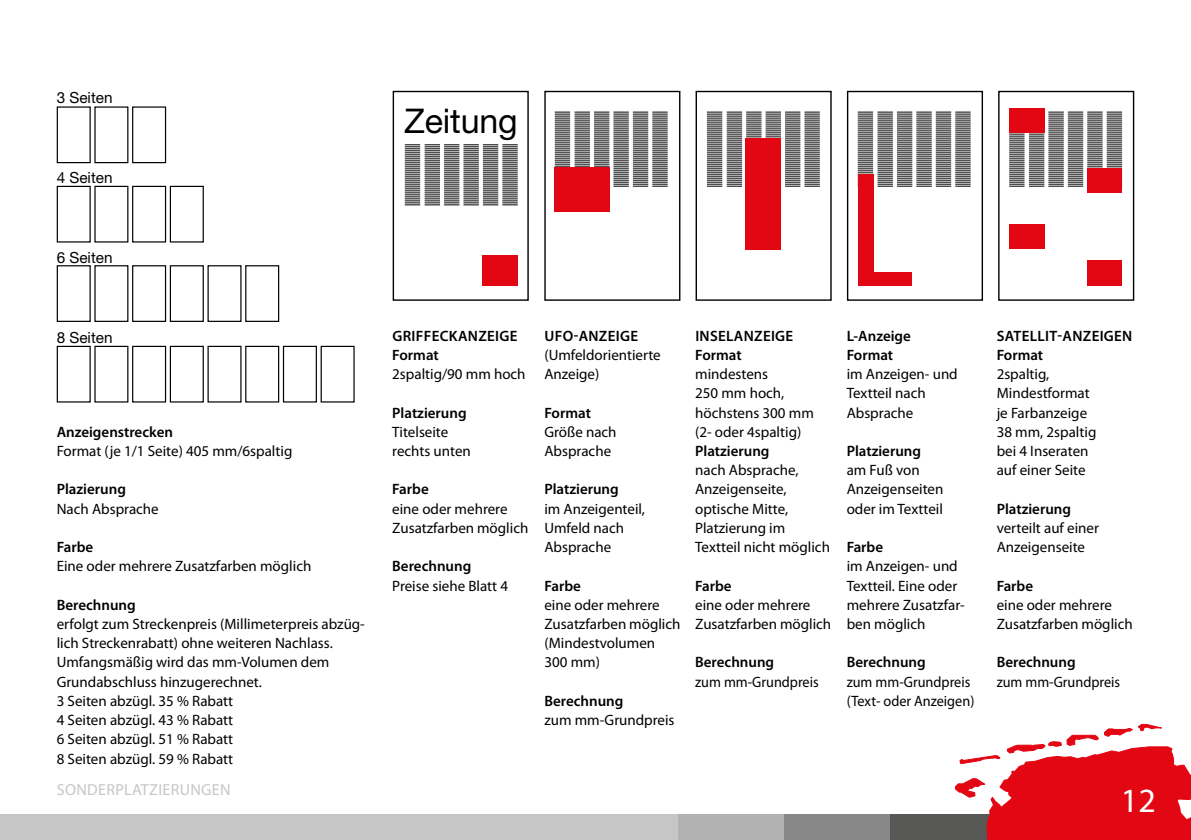
<style>
.page{position:relative;width:1191px;height:840px;background:#fff}
.page>*{position:absolute;margin:0;border:0;box-sizing:border-box;transform-origin:0 0}
.t1{font:34px "Helvetica Neue";letter-spacing:-.005em;color:#000}
.t2{font:34px "Myriad Pro";color:#fff}
.Seiteninhalt{font:16px "Myriad Pro";letter-spacing:.02em;color:#c6c6c6}
.t3{font:15.4px "Helvetica Neue";color:#000}
.GS{font:15px/19.2px "Myriad Pro";color:#000}
.GS-2{font:15px/19.2px "Myriad Pro";color:#000;scale:.95 1}
.GS-3{font:600 15px "Myriad Pro";color:#000}
.GS-4{font:600 15px "Myriad Pro";letter-spacing:.02em;color:#000}
.s1{font-weight:600}
</style>
<div class="page">
<div style="left:0;top:814px;width:678px;height:25px;background:#c6c6c6"></div>
<div style="left:890px;top:814px;width:106px;height:25px;background:#575756"></div>
<div style="left:784px;top:814px;width:106px;height:25px;background:#878787"></div>
<div style="left:678px;top:814px;width:106px;height:25px;background:#b3b2b2"></div>
<svg style="left:955px;top:723px;width:236px;height:116px"></svg>
<div style="left:57px;top:106px;width:34px;height:57px;border:1px solid #000"></div>
<div style="left:132px;top:106px;width:34px;height:57px;border:1px solid #000"></div>
<div style="left:57px;top:186px;width:34px;height:56px;border:1px solid #000"></div>
<div style="left:132px;top:186px;width:34px;height:56px;border:1px solid #000"></div>
<div style="left:170px;top:186px;width:34px;height:56px;border:1px solid #000"></div>
<div style="left:57px;top:265px;width:34px;height:57px;border:1px solid #000"></div>
<div style="left:94px;top:265px;width:34px;height:57px;border:1px solid #000"></div>
<div style="left:132px;top:265px;width:34px;height:57px;border:1px solid #000"></div>
<div style="left:170px;top:265px;width:34px;height:57px;border:1px solid #000"></div>
<div style="left:57px;top:345px;width:34px;height:57px;border:1px solid #000"></div>
<div style="left:132px;top:345px;width:34px;height:57px;border:1px solid #000"></div>
<div style="left:170px;top:345px;width:34px;height:57px;border:1px solid #000"></div>
<div style="left:245px;top:345px;width:34px;height:57px;border:1px solid #000"></div>
<div style="left:283px;top:345px;width:34px;height:57px;border:1px solid #000"></div>
<div style="left:320px;top:345px;width:35px;height:57px;border:1px solid #000"></div>
<div style="left:207px;top:265px;width:34px;height:57px;border:1px solid #000"></div>
<div style="left:245px;top:265px;width:34px;height:57px;border:1px solid #000"></div>
<div style="left:998px;top:91px;width:136px;height:209px;background:#fff;border:1px solid #000"></div>
<svg style="left:1009px;top:111px;width:113px;height:75px"></svg>
<div style="left:393px;top:91px;width:136px;height:209px;background:#fff;border:1px solid #000"></div>
<svg style="left:405px;top:144px;width:113px;height:61px"></svg>
<div style="left:482px;top:255px;width:36px;height:31px;background:#e30613"></div>
<div style="left:544px;top:91px;width:136px;height:209px;background:#fff;border:1px solid #000"></div>
<svg style="left:555px;top:111px;width:112px;height:75px"></svg>
<div style="left:554px;top:167px;width:56px;height:45px;background:#e30613"></div>
<div style="left:695px;top:91px;width:136px;height:209px;background:#fff;border:1px solid #000"></div>
<svg style="left:707px;top:111px;width:113px;height:75px"></svg>
<div style="left:746px;top:139px;width:35px;height:110px;background:#e30613"></div>
<div style="left:1009px;top:108px;width:35px;height:25px;background:#e30613"></div>
<div style="left:1009px;top:224px;width:35px;height:24px;background:#e30613"></div>
<div style="left:1087px;top:260px;width:35px;height:26px;background:#e30613"></div>
<div style="left:1087px;top:168px;width:35px;height:24px;background:#e30613"></div>
<div style="left:847px;top:91px;width:136px;height:209px;background:#fff;border:1px solid #000"></div>
<svg style="left:857px;top:111px;width:113px;height:75px"></svg>
<div style="left:857px;top:174px;width:16px;height:111px;background:#e30613"></div>
<div style="left:859px;top:272px;width:53px;height:13px;background:#e30613"></div>
<p class="t3" style="left:57px;top:88px;width:57px">3 Seiten</p>
<p class="t3" style="left:57px;top:168px;width:57px">4 Seiten</p>
<p class="t3" style="left:57px;top:248px;width:57px">6 Seiten</p>
<p class="t3" style="left:57px;top:328px;width:57px">8 Seiten</p>
<p class="GS-3" style="left:57px;top:422px;width:118px">Anzeigenstrecken</p>
<p class="GS" style="left:57px;top:441px;width:237px">Format (je 1/1 Seite) 405 mm/6spaltig</p>
<p class="GS-3" style="left:57px;top:479px;width:71px">Plazierung</p>
<p class="GS" style="left:57px;top:498px;width:104px">Nach Absprache</p>
<p class="GS-3" style="left:57px;top:537px;width:38px">Farbe</p>
<p class="GS" style="left:57px;top:556px;width:256px">Eine oder mehrere Zusatzfarben möglich</p>
<p class="GS-3" style="left:57px;top:595px;width:81px">Berechnung</p>
<p class="GS" style="left:57px;top:613px;width:310px">erfolgt zum Streckenpreis (Millimeterpreis abzüg&shy;lich Streckenrabatt) ohne weiteren Nachlass.<br>Umfangsmäßig wird das mm-Volumen dem Grundabschluss hinzugerechnet.</p>
<p class="GS" style="left:57px;top:690px;width:178px;text-align:justify">3 Seiten abzügl. 35 % Rabatt 4 Seiten abzügl. 43 % Rabatt 6 Seiten abzügl. 51 % Rabatt 8 Seiten abzügl. 59 % Rabatt</p>
<p class="Seiteninhalt" style="left:57px;top:779px;width:175px">SONDERPLATZIERUNGEN</p>
<p class="t1" style="left:404px;top:101px;width:115px">Zeitung</p>
<p class="GS-4" style="left:392px;top:326px;width:126px">GRIFFECKANZEIGE</p>
<p class="GS" style="left:392px;top:345px;width:135px"><span class="s1">Format<br></span>2spaltig/90 mm hoch</p>
<p class="GS" style="left:392px;top:402px;width:80px"><span class="s1">Platzierung<br></span>Titelseite rechts unten</p>
<p class="GS" style="left:392px;top:479px;width:138px"><span class="s1">Farbe<br></span>eine oder mehrere<br>Zusatzfarben möglich</p>
<p class="GS" style="left:392px;top:556px;width:117px"><span class="s1">Berechnung<br></span>Preise siehe Blatt 4</p>
<p class="GS-4" style="left:544px;top:326px;width:95px">UFO-ANZEIGE</p>
<p class="GS" style="left:544px;top:345px;width:118px">(Umfeldorientierte<br>Anzeige)</p>
<p class="GS" style="left:544px;top:402px;width:74px"><span class="s1">Format<br></span>Größe nach<br>Absprache</p>
<p class="GS" style="left:544px;top:479px;width:102px"><span class="s1">Platzierung<br></span>im Anzeigenteil,<br>Umfeld nach<br>Absprache</p>
<p class="GS" style="left:544px;top:575px;width:138px"><span class="s1">Farbe<br></span>eine oder mehrere<br>Zusatzfarben möglich (Mindestvolumen<br>300 mm)</p>
<p class="GS" style="left:544px;top:690px;width:132px"><span class="s1">Berechnung<br></span>zum mm-Grundpreis</p>
<p class="GS-4" style="left:695px;top:326px;width:99px">INSELANZEIGE</p>
<p class="GS" style="left:695px;top:345px;width:120px"><span class="s1">Format </span>mindestens<br>250 mm hoch, höchstens 300 mm (2- oder 4spaltig)</p>
<p class="GS" style="left:695px;top:441px;width:136px"><span class="s1">Platzierung<br></span>nach Absprache,<br>Anzeigenseite, optische Mitte,<br>Platzierung im<br>Textteil nicht möglich</p>
<p class="GS-3" style="left:695px;top:575px;width:38px">Farbe</p>
<p class="GS" style="left:695px;top:594px;width:138px">eine oder mehrere<br>Zusatzfarben möglich</p>
<p class="GS-3" style="left:695px;top:652px;width:81px">Berechnung</p>
<p class="GS-2" style="left:695px;top:671px;width:131px">zum mm-Grundpreis</p>
<p class="GS-3" style="left:846px;top:326px;width:66px">L-Anzeige</p>
<p class="GS" style="left:846px;top:345px;width:113px"><span class="s1">Format<br></span>im Anzeigen- und<br>Textteil nach<br>Absprache</p>
<p class="GS" style="left:846px;top:441px;width:98px"><span class="s1">Platzierung </span>am Fuß von<br>Anzeigenseiten oder im Textteil</p>
<p class="GS" style="left:846px;top:537px;width:120px"><span class="s1">Farbe<br></span>im Anzeigen- und<br>Textteil. Eine oder mehrere Zusatzfar&shy;ben möglich</p>
<p class="GS-2" style="left:846px;top:652px;width:136px"><span class="s1">Berechnung<br></span>zum mm-Grundpreis (Text- oder Anzeigen)</p>
<p class="GS-4" style="left:996px;top:326px;width:137px">SATELLIT-ANZEIGEN</p>
<p class="GS" style="left:996px;top:345px;width:101px"><span class="s1">Format<br></span>2spaltig,<br>Mindestformat je Farbanzeige<br>38 mm, 2spaltig bei 4 Inseraten auf einer Seite</p>
<p class="GS" style="left:996px;top:498px;width:104px"><span class="s1">Platzierung </span>verteilt auf einer<br>Anzeigenseite</p>
<p class="GS" style="left:996px;top:575px;width:138px"><span class="s1">Farbe<br></span>eine oder mehrere<br>Zusatzfarben möglich</p>
<p class="GS-2" style="left:996px;top:652px;width:131px"><span class="s1">Berechnung<br></span>zum mm-Grundpreis</p>
<h1 class="t2" style="left:1121px;top:779px;width:36px">12</h1>
</div>
